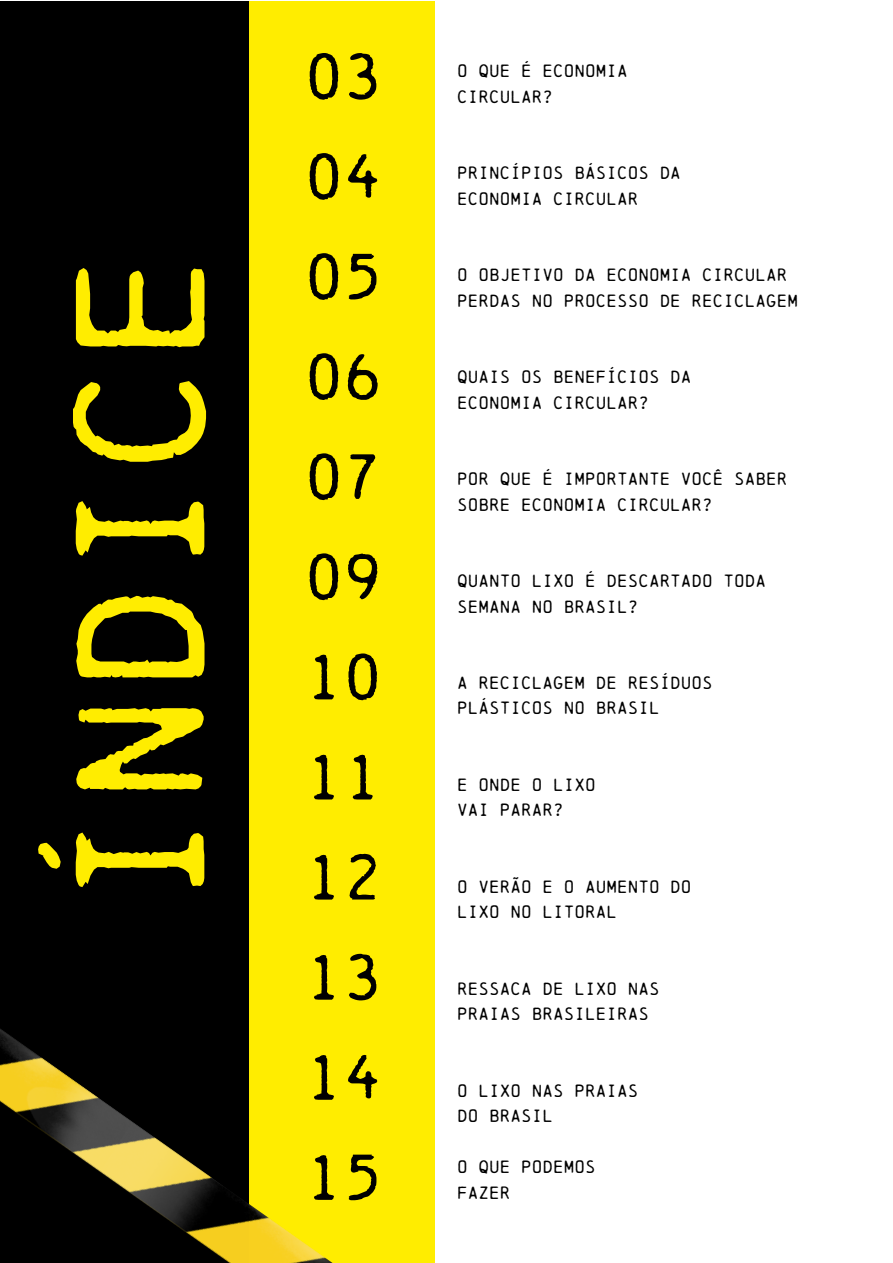
<style>
.page{position:relative;width:893px;height:1263px;background:#fff}
.page>*{position:absolute;margin:0;border:0;box-sizing:border-box;transform-origin:0 0}
.t1{font:171px "Chainprinter";color:#ffed00}
.t2{font:60px/100.1px "Chainprinter";color:#000;text-align:justify}
.t3{font:16.5px/25.5px "Chainprinter";color:#000}
</style>
<div class="page">
<div style="left:1px;top:1px;width:435px;height:1261px;background:#ffed00"></div>
<div style="left:0;top:1px;width:249px;height:1261px;background:#000"></div>
<img style="left:0;top:1029px;width:333px;height:234px">
<h1 class="t1" style="left:36px;top:914px;width:664px;rotate:-90deg">ÍNDICE</h1>
<h2 class="t2" style="left:305px;top:26px;width:79px">03<br>04<br>05<br>06<br>07</h2>
<h2 class="t2" style="left:305px;top:526px;width:79px">09</h2>
<h2 class="t2" style="left:305px;top:627px;width:79px">10</h2>
<h2 class="t2" style="left:305px;top:727px;width:79px">11</h2>
<h2 class="t2" style="left:305px;top:827px;width:79px">12</h2>
<h2 class="t2" style="left:305px;top:927px;width:79px">13</h2>
<h2 class="t2" style="left:305px;top:1027px;width:79px">14</h2>
<h2 class="t2" style="left:305px;top:1127px;width:79px">15</h2>
<p class="t3" style="left:457px;top:58px;width:172px">O QUE É ECONOMIA<br>CIRCULAR?</p>
<p class="t3" style="left:457px;top:160px;width:225px">PRINCÍPIOS BÁSICOS DA<br>ECONOMIA CIRCULAR</p>
<p class="t3" style="left:457px;top:262px;width:343px">O OBJETIVO DA ECONOMIA CIRCULAR<br>PERDAS NO PROCESSO DE RECICLAGEM</p>
<p class="t3" style="left:457px;top:364px;width:236px">QUAIS OS BENEFÍCIOS DA<br>ECONOMIA CIRCULAR?</p>
<p class="t3" style="left:457px;top:466px;width:332px">POR QUE É IMPORTANTE VOCÊ SABER<br>SOBRE ECONOMIA CIRCULAR?</p>
<p class="t3" style="left:457px;top:568px;width:311px">QUANTO LIXO É DESCARTADO TODA<br>SEMANA NO BRASIL?</p>
<p class="t3" style="left:457px;top:670px;width:257px">A RECICLAGEM DE RESÍDUOS<br>PLÁSTICOS NO BRASIL</p>
<p class="t3" style="left:457px;top:772px;width:140px">E ONDE O LIXO<br>VAI PARAR?</p>
<p class="t3" style="left:457px;top:874px;width:236px">O VERÃO E O AUMENTO DO<br>LIXO NO LITORAL</p>
<p class="t3" style="left:457px;top:976px;width:204px">RESSACA DE LIXO NAS<br>PRAIAS BRASILEIRAS</p>
<p class="t3" style="left:457px;top:1078px;width:183px">O LIXO NAS PRAIAS<br>DO BRASIL</p>
<p class="t3" style="left:457px;top:1154px;width:140px">O QUE PODEMOS<br>FAZER</p>
</div>
